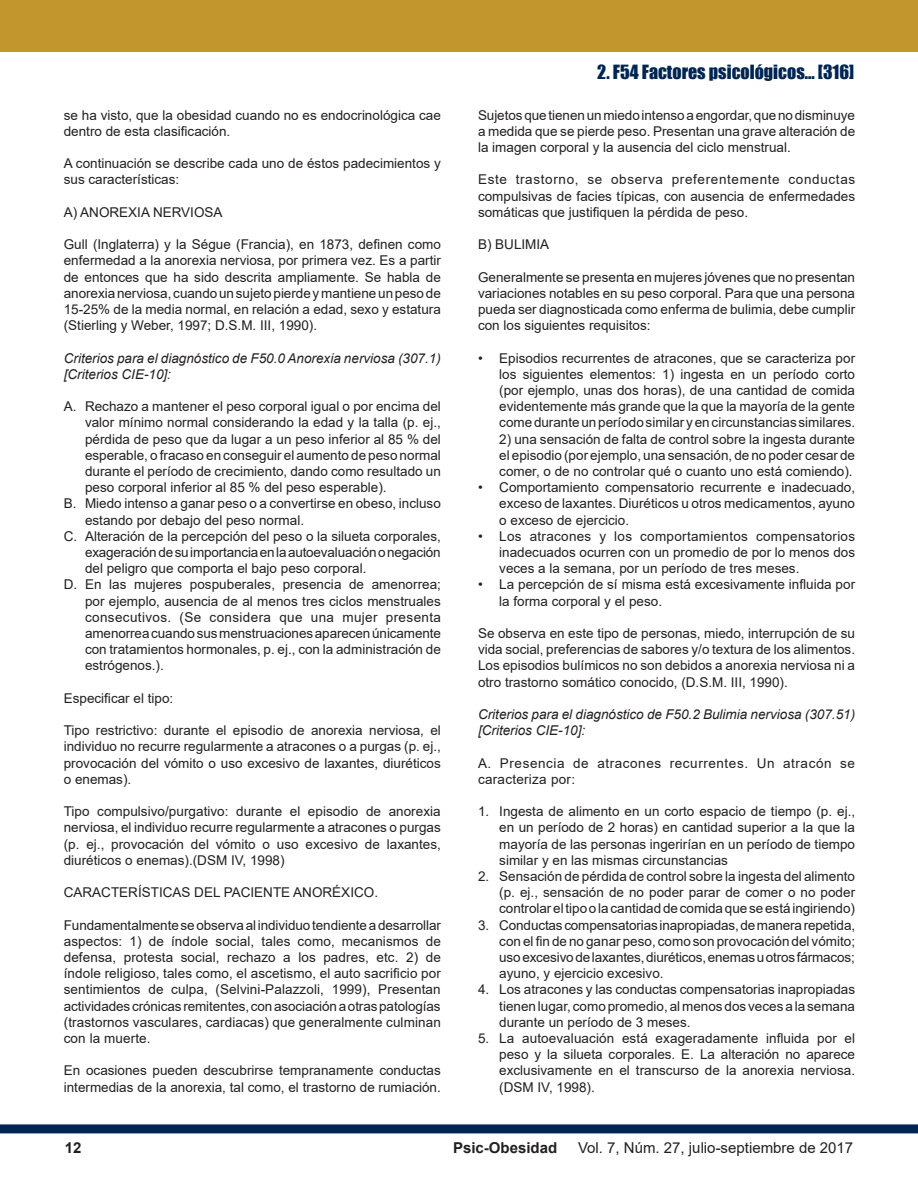
<style>
.page{position:relative;width:918px;height:1188px;background:#fff}
.page>*{position:absolute;margin:0;border:0;box-sizing:border-box;transform-origin:0 0}
.t1{font:18px "Impact";color:#002553}
.t2{font:15px "Arial";color:#231f20}
.t3{font:700 15px "Arial";color:#231f20}
.t4{font:13.5px/16.2px "Arial";color:#231f20;text-align:justify}
.t5{font:italic 13.5px/16.2px "Arial";color:#231f20}
.t6{font:13.5px/16.2px "Arial";letter-spacing:.04em;color:#231f20}
</style>
<div class="page">
<div style="left:0;top:1124px;width:918px;height:9px;background:#002553"></div>
<div style="left:0;top:0;width:918px;height:51px;background:#c2962d"></div>
<p class="t4" style="left:64px;top:107px;width:379px">se ha visto, que la obesidad cuando no es endocrinológica cae dentro de esta clasificación.</p>
<p class="t4" style="left:64px;top:155px;width:379px">A continuación se describe cada uno de éstos padecimientos y sus características:</p>
<p class="t4" style="left:64px;top:204px;width:160px">A) ANOREXIA NERVIOSA</p>
<p class="t4" style="left:64px;top:236px;width:379px">Gull (Inglaterra) y la Ségue (Francia), en 1873, definen como enfermedad a la anorexia nerviosa, por primera vez. Es a partir de entonces que ha sido descrita ampliamente. Se habla de anorexia nerviosa, cuando un sujeto pierde y mantiene un peso de 15-25% de la media normal, en relación a edad, sexo y estatura (Stierling y Weber, 1997; D.S.M. III, 1990).</p>
<p class="t5" style="left:64px;top:350px;width:379px">Criterios para el diagnóstico de F50.0 Anorexia nerviosa (307.1) [Criterios CIE-10]:</p>
<p class="t4" style="left:85px;top:398px;width:357px;text-indent:-21px">A. Rechazo a mantener el peso corporal igual o por encima del valor mínimo normal considerando la edad y la talla (p. ej., pérdida de peso que da lugar a un peso inferior al 85 % del esperable, o fracaso en conseguir el aumento de peso normal durante el período de crecimiento, dando como resultado un peso corporal inferior al 85 % del peso esperable).</p>
<p class="t4" style="left:85px;top:495px;width:357px;text-indent:-21px">B. Miedo intenso a ganar peso o a convertirse en obeso, incluso estando por debajo del peso normal.</p>
<p class="t4" style="left:85px;top:528px;width:357px;text-indent:-21px">C. Alteración de la percepción del peso o la silueta corporales, exageración de su importancia en la autoevaluación o negación del peligro que comporta el bajo peso corporal.</p>
<p class="t4" style="left:85px;top:576px;width:358px;text-indent:-21px">D. En las mujeres pospuberales, presencia de amenorrea; por ejemplo, ausencia de al menos tres ciclos menstruales consecutivos. (Se considera que una mujer presenta amenorrea cuando sus menstruaciones aparecen únicamente con tratamientos hormonales, p. ej., con la administración de estrógenos.).</p>
<p class="t4" style="left:64px;top:690px;width:111px">Especificar el tipo:</p>
<p class="t4" style="left:64px;top:722px;width:379px">Tipo restrictivo: durante el episodio de anorexia nerviosa, el individuo no recurre regularmente a atracones o a purgas (p. ej., provocación del vómito o uso excesivo de laxantes, diuréticos o enemas).</p>
<p class="t4" style="left:64px;top:803px;width:379px">Tipo compulsivo/purgativo: durante el episodio de anorexia nerviosa, el individuo recurre regularmente a atracones o purgas (p. ej., provocación del vómito o uso excesivo de laxantes, diuréticos o enemas).(DSM IV, 1998)</p>
<p class="t4" style="left:64px;top:884px;width:316px">CARACTERÍSTICAS DEL PACIENTE ANORÉXICO.</p>
<p class="t4" style="left:64px;top:917px;width:379px">Fundamentalmente se observa al individuo tendiente a desarrollar aspectos: 1) de índole social, tales como, mecanismos de defensa, protesta social, rechazo a los padres, etc. 2) de índole religioso, tales como, el ascetismo, el auto sacrificio por sentimientos de culpa, (Selvini-Palazzoli, 1999), Presentan actividades crónicas remitentes, con asociación a otras patologías (trastornos vasculares, cardiacas) que generalmente culminan con la muerte.</p>
<p class="t4" style="left:64px;top:1062px;width:379px">En ocasiones pueden descubrirse tempranamente conductas intermedias de la anorexia, tal como, el trastorno de rumiación.</p>
<p class="t1" style="left:597px;top:58px;width:258px">2. F54 Factores psicológicos... [316]</p>
<p class="t4" style="left:478px;top:107px;width:379px">Sujetos que tienen un miedo intenso a engordar, que no disminuye a medida que se pierde peso. Presentan una grave alteración de la imagen corporal y la ausencia del ciclo menstrual.</p>
<p class="t4" style="left:478px;top:171px;width:379px">Este trastorno, se observa preferentemente conductas compulsivas de facies típicas, con ausencia de enfermedades somáticas que justifiquen la pérdida de peso.</p>
<p class="t4" style="left:478px;top:236px;width:73px">B) BULIMIA</p>
<p class="t4" style="left:478px;top:269px;width:379px">Generalmente se presenta en mujeres jóvenes que no presentan variaciones notables en su peso corporal. Para que una persona pueda ser diagnosticada como enferma de bulimia, debe cumplir con los siguientes requisitos:</p>
<p class="t4" style="left:499px;top:350px;width:358px;text-indent:-21px">• Episodios recurrentes de atracones, que se caracteriza por los siguientes elementos: 1) ingesta en un período corto (por ejemplo, unas dos horas), de una cantidad de comida evidentemente más grande que la que la mayoría de la gente come durante un período similar y en circunstancias similares.</p>
<p class="t4" style="left:499px;top:431px;width:357px">2) una sensación de falta de control sobre la ingesta durante el episodio (por ejemplo, una sensación, de no poder cesar de comer, o de no controlar qué o cuanto uno está comiendo).</p>
<p class="t4" style="left:499px;top:479px;width:357px;text-indent:-21px">• Comportamiento compensatorio recurrente e inadecuado, exceso de laxantes. Diuréticos u otros medicamentos, ayuno o exceso de ejercicio.</p>
<p class="t4" style="left:499px;top:528px;width:357px;text-indent:-21px">• Los atracones y los comportamientos compensatorios inadecuados ocurren con un promedio de por lo menos dos veces a la semana, por un período de tres meses.</p>
<p class="t4" style="left:499px;top:576px;width:357px;text-indent:-21px">• La percepción de sí misma está excesivamente influida por la forma corporal y el peso.</p>
<p class="t4" style="left:478px;top:625px;width:379px">Se observa en este tipo de personas, miedo, interrupción de su vida social, preferencias de sabores y/o textura de los alimentos.<br>Los episodios bulímicos no son debidos a anorexia nerviosa ni a otro trastorno somático conocido, (D.S.M. III, 1990).</p>
<p class="t5" style="left:478px;top:706px;width:379px">Criterios para el diagnóstico de F50.2 Bulimia nerviosa (307.51) [Criterios CIE-10]:</p>
<p class="t6" style="left:478px;top:755px;width:379px">A. Presencia de atracones recurrentes. Un atracón se caracteriza por:</p>
<p class="t4" style="left:499px;top:803px;width:357px;text-indent:-21px">1. Ingesta de alimento en un corto espacio de tiempo (p. ej., en un período de 2 horas) en cantidad superior a la que la mayoría de las personas ingerirían en un período de tiempo similar y en las mismas circunstancias</p>
<p class="t4" style="left:499px;top:868px;width:357px;text-indent:-21px">2. Sensación de pérdida de control sobre la ingesta del alimento (p. ej., sensación de no poder parar de comer o no poder controlar el tipo o la cantidad de comida que se está ingiriendo)</p>
<p class="t4" style="left:499px;top:917px;width:357px;text-indent:-21px">3. Conductas compensatorias inapropiadas, de manera repetida, con el fin de no ganar peso, como son provocación del vómito; uso excesivo de laxantes, diuréticos, enemas u otros fármacos; ayuno, y ejercicio excesivo.</p>
<p class="t4" style="left:499px;top:981px;width:357px;text-indent:-21px">4. Los atracones y las conductas compensatorias inapropiadas tienen lugar, como promedio, al menos dos veces a la semana durante un período de 3 meses.</p>
<p class="t4" style="left:499px;top:1030px;width:357px;text-indent:-21px">5. La autoevaluación está exageradamente influida por el peso y la silueta corporales. E. La alteración no aparece exclusivamente en el transcurso de la anorexia nerviosa. (DSM IV, 1998).</p>
<p class="t3" style="left:65px;top:1137px;width:18px">12</p>
<p class="t3" style="left:453px;top:1137px;width:106px">Psic-Obesidad</p>
<p class="t2" style="left:578px;top:1137px;width:277px">Vol. 7, Núm. 27, julio-septiembre de 2017</p>
</div>
